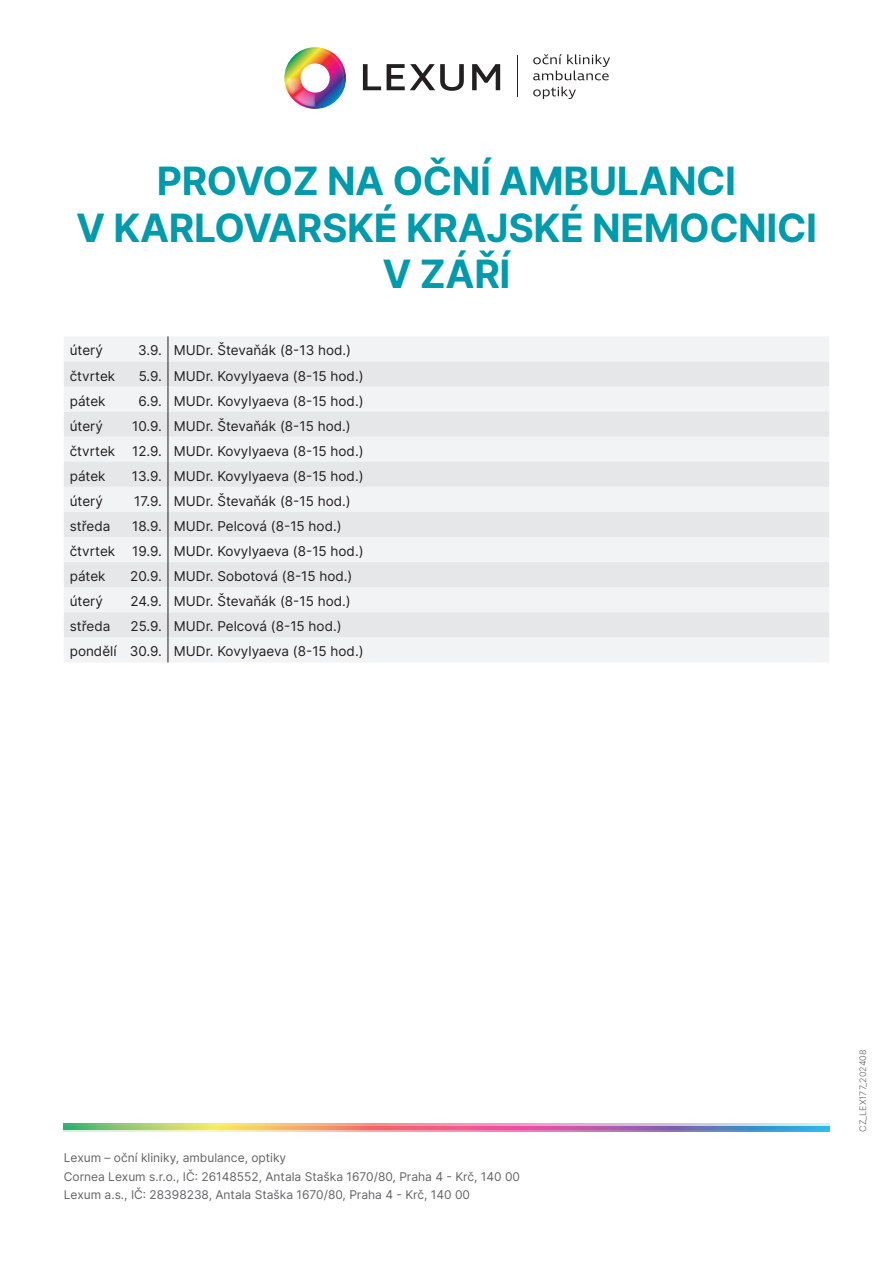
<style>
.page{position:relative;width:893px;height:1263px;background:#fff}
.page>*{position:absolute;margin:0;border:0;box-sizing:border-box;transform-origin:0 0}
.t1{font:700 39px "Inter";letter-spacing:-.01em;color:#009aad}
.t2{font:13.5px "Inter";color:#231f20}
.t3{font:12px/18.6px "Inter";color:#636366}
.t4{font:300 9px "Inter";color:#636366}
</style>
<div class="page">
<svg style="left:64px;top:1123px;width:765px;height:3px;background:#d8bcaf"></svg>
<svg style="left:64px;top:1126px;width:765px;height:6px;background:#ba979f"></svg>
<img style="left:284px;top:47px;width:62px;height:62px">
<svg style="left:363px;top:64px;width:137px;height:27px"></svg>
<hr style="left:517px;top:55px;width:1px;height:42px;background:#231f20">
<svg style="left:533px;top:54px;width:77px;height:26px"></svg>
<svg style="left:533px;top:87px;width:43px;height:12px"></svg>
<div style="left:64px;top:336px;width:765px;height:326px;background:#f2f3f4"></div>
<svg style="left:64px;top:361px;width:765px;height:276px;fill:#e6e7e9"></svg>
<svg style="left:168px;top:336px;width:1px;height:326px"></svg>
<p class="t1" style="left:157px;top:152px;width:581px">PROVOZ NA OČNÍ AMBULANCI</p>
<p class="t1" style="left:76px;top:199px;width:742px">V KARLOVARSKÉ KRAJSKÉ NEMOCNICI</p>
<p class="t1" style="left:382px;top:246px;width:129px">V ZÁŘÍ</p>
<p class="t2" style="left:70px;top:341px;width:35px">úterý</p>
<p class="t2" style="left:138px;top:341px;width:25px">3.9.</p>
<p class="t2" style="left:174px;top:341px;width:179px">MUDr. Števaňák (8-13 hod.)</p>
<p class="t2" style="left:70px;top:366px;width:47px">čtvrtek</p>
<p class="t2" style="left:139px;top:366px;width:25px">5.9.</p>
<p class="t2" style="left:174px;top:366px;width:191px">MUDr. Kovylyaeva (8-15 hod.)</p>
<p class="t2" style="left:70px;top:391px;width:37px">pátek</p>
<p class="t2" style="left:139px;top:391px;width:25px">6.9.</p>
<p class="t2" style="left:174px;top:391px;width:191px">MUDr. Kovylyaeva (8-15 hod.)</p>
<p class="t2" style="left:70px;top:416px;width:35px">úterý</p>
<p class="t2" style="left:132px;top:416px;width:31px">10.9.</p>
<p class="t2" style="left:174px;top:416px;width:178px">MUDr. Števaňák (8-15 hod.)</p>
<p class="t2" style="left:70px;top:441px;width:47px">čtvrtek</p>
<p class="t2" style="left:132px;top:441px;width:31px">12.9.</p>
<p class="t2" style="left:174px;top:441px;width:191px">MUDr. Kovylyaeva (8-15 hod.)</p>
<p class="t2" style="left:70px;top:466px;width:37px">pátek</p>
<p class="t2" style="left:132px;top:466px;width:31px">13.9.</p>
<p class="t2" style="left:174px;top:466px;width:191px">MUDr. Kovylyaeva (8-15 hod.)</p>
<p class="t2" style="left:70px;top:491px;width:35px">úterý</p>
<p class="t2" style="left:134px;top:491px;width:29px">17.9.</p>
<p class="t2" style="left:174px;top:491px;width:178px">MUDr. Števaňák (8-15 hod.)</p>
<p class="t2" style="left:70px;top:516px;width:42px">středa</p>
<p class="t2" style="left:132px;top:516px;width:31px">18.9.</p>
<p class="t2" style="left:174px;top:516px;width:169px">MUDr. Pelcová (8-15 hod.)</p>
<p class="t2" style="left:70px;top:541px;width:47px">čtvrtek</p>
<p class="t2" style="left:132px;top:541px;width:31px">19.9.</p>
<p class="t2" style="left:174px;top:541px;width:191px">MUDr. Kovylyaeva (8-15 hod.)</p>
<p class="t2" style="left:70px;top:566px;width:37px">pátek</p>
<p class="t2" style="left:130px;top:566px;width:33px">20.9.</p>
<p class="t2" style="left:174px;top:566px;width:180px">MUDr. Sobotová (8-15 hod.)</p>
<p class="t2" style="left:70px;top:591px;width:35px">úterý</p>
<p class="t2" style="left:130px;top:591px;width:33px">24.9.</p>
<p class="t2" style="left:174px;top:591px;width:178px">MUDr. Števaňák (8-15 hod.)</p>
<p class="t2" style="left:70px;top:617px;width:42px">středa</p>
<p class="t2" style="left:131px;top:617px;width:33px">25.9.</p>
<p class="t2" style="left:174px;top:617px;width:169px">MUDr. Pelcová (8-15 hod.)</p>
<p class="t2" style="left:70px;top:642px;width:48px">pondělí</p>
<p class="t2" style="left:130px;top:642px;width:34px">30.9.</p>
<p class="t2" style="left:174px;top:642px;width:191px">MUDr. Kovylyaeva (8-15 hod.)</p>
<p class="t3" style="left:64px;top:1148px;width:458px">Lexum – oční kliniky, ambulance, optiky<br>Cornea Lexum s.r.o., IČ: 26148552, Antala Staška 1670/80, Praha 4 - Krč, 140 00<br>Lexum a.s., IČ: 28398238, Antala Staška 1670/80, Praha 4 - Krč, 140 00</p>
<p class="t4" style="left:856px;top:1132px;width:84px;rotate:-90deg">CZ_LEX177_202408</p>
</div>
